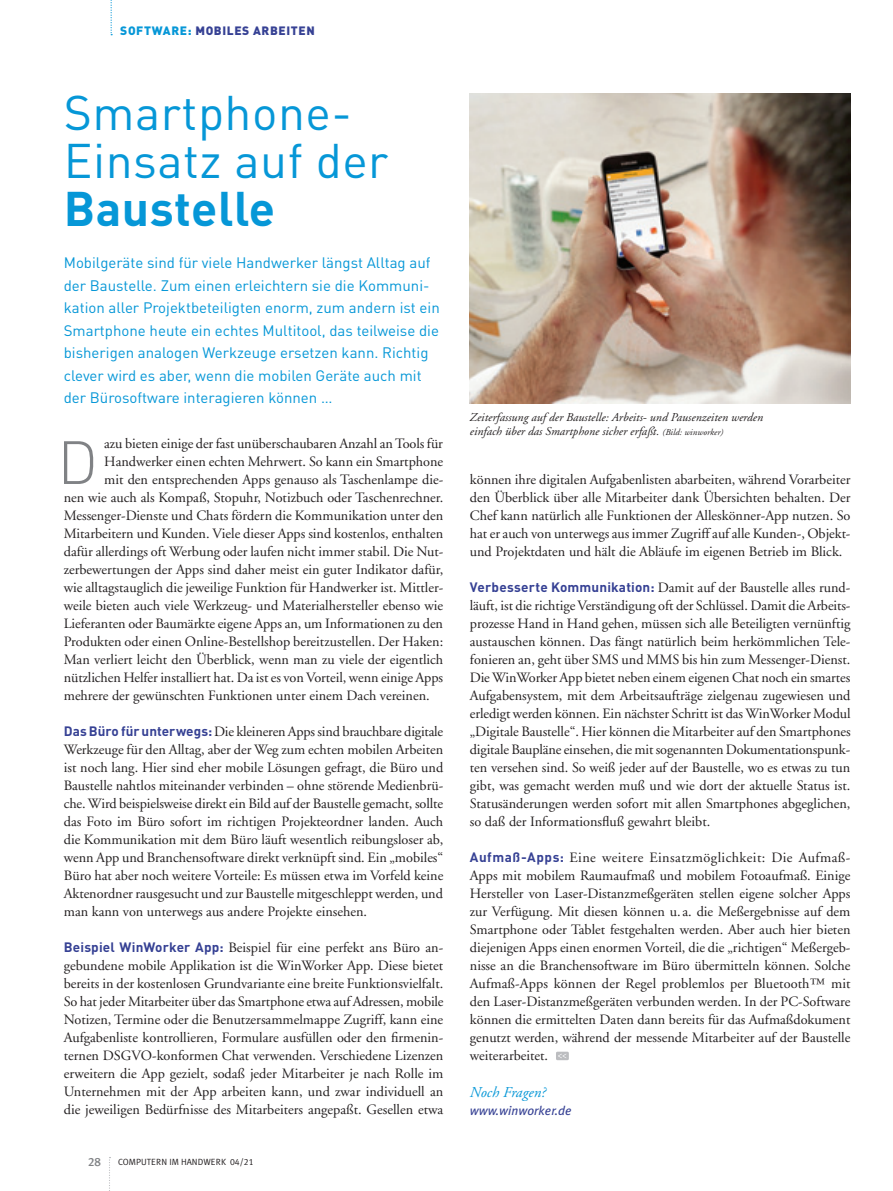
<style>
.page{position:relative;width:893px;height:1191px;background:#fff}
.page>*{position:absolute;margin:0;border:0;box-sizing:border-box;transform-origin:0 0}
.Initale{font:300 60px "DINOT";color:#808285}
._1_Artikelhead{font:48px/48px "DINOT";letter-spacing:.01em;color:#0697d7}
._2_Einleitung_10_pt{font:15px/22.5px "DINOT";color:#0697d7}
._2_Autor_nach_Einlei{font:italic 15px "Adobe Garamond LT";letter-spacing:.01em;color:#0697d7}
._3_Fließtext{font:14.25px/18px "Adobe Garamond LT";color:#231f20;text-align:justify}
._3_Fließtext-2{font:italic 12.75px "Meta Plus";color:#364194}
._4_Bildlegende{font:italic 12px/13.5px "Adobe Garamond LT";letter-spacing:.005em;color:#231f20}
._2_Einleitung_10_pt-2{font:900 12px "DINOT";letter-spacing:.05em;color:#364194}
._3_Fließtext-3{font:12px "Meta Plus Medium Caps";color:#808285}
._2_Einleitung_10_pt-3{font:9px "Meta Plus Normal Caps";color:#231f20}
.s1{color:#0697d7}
.s2{font-weight:700}
.s3{font-family:"DINOT";font-weight:700;font-size:13.5px;color:#364194}
.s4{font-size:9px}
</style>
<div class="page">
<img style="left:470px;top:94px;width:380px;height:310px">
<svg style="left:109px;top:1157px;width:1px;height:34px"></svg>
<div style="left:556px;top:1051px;width:13px;height:9px;background:#bcbdc0;border-radius:2px"></div>
<svg style="left:558px;top:1054px;width:8px;height:4px"></svg>
<svg style="left:111px;top:0;width:1px;height:35px"></svg>
<p class="_2_Einleitung_10_pt-2" style="left:120px;top:22px;width:196px"><span class="s1">SOFTWARE:</span> MOBILES ARBEITEN</p>
<p class="_1_Artikelhead" style="left:64px;top:87px;width:326px">Smartphone-<br>Einsatz auf der<br><span class="s2">Baustelle</span></p>
<p class="_2_Einleitung_10_pt" style="left:64px;top:251px;width:377px">Mobilgeräte sind für viele Handwerker längst Alltag auf der Baustelle. Zum einen erleichtern sie die Kommuni&shy;kation aller Projektbeteiligten enorm, zum andern ist ein Smartphone heute ein echtes Multitool, das teilweise die bisherigen analogen Werkzeuge ersetzen kann. Richtig clever wird es aber, wenn die mobilen Geräte auch mit der Bürosoftware interagieren können …</p>
<p class="Initale" style="left:57px;top:421px;width:42px">D</p>
<p class="_3_Fließtext" style="left:104px;top:434px;width:340px">azu bieten einige der fast unüberschaubaren Anzahl an Tools für</p>
<p class="_3_Fließtext" style="left:104px;top:452px;width:340px">Handwerker einen echten Mehrwert. So kann ein Smartphone</p>
<p class="_3_Fließtext" style="left:104px;top:470px;width:340px">mit den entsprechenden Apps genauso als Taschenlampe die-</p>
<p class="_3_Fließtext" style="left:64px;top:488px;width:381px">nen wie auch als Kompaß, Stopuhr, Notizbuch oder Taschenrechner.</p>
<p class="_3_Fließtext" style="left:64px;top:506px;width:381px">Messenger-Dienste und Chats fördern die Kommunikation unter den</p>
<p class="_3_Fließtext" style="left:64px;top:524px;width:381px">Mitarbeitern und Kunden. Viele dieser Apps sind kostenlos, enthalten</p>
<p class="_3_Fließtext" style="left:64px;top:542px;width:381px">dafür allerdings oft Werbung oder laufen nicht immer stabil. Die Nut-</p>
<p class="_3_Fließtext" style="left:64px;top:560px;width:381px">zerbewertungen der Apps sind daher meist ein guter Indikator dafür,</p>
<p class="_3_Fließtext" style="left:64px;top:578px;width:381px">wie alltagstauglich die jeweilige Funktion für Handwerker ist. Mittler-</p>
<p class="_3_Fließtext" style="left:64px;top:596px;width:381px">weile bieten auch viele Werkzeug- und Materialhersteller ebenso wie</p>
<p class="_3_Fließtext" style="left:64px;top:614px;width:381px">Lieferanten oder Baumärkte eigene Apps an, um Informationen zu den</p>
<p class="_3_Fließtext" style="left:64px;top:632px;width:381px">Produkten oder einen Online-Bestellshop bereitzustellen. Der Haken:</p>
<p class="_3_Fließtext" style="left:64px;top:650px;width:381px">Man verliert leicht den Überblick, wenn man zu viele der eigentlich</p>
<p class="_3_Fließtext" style="left:64px;top:668px;width:381px">nützlichen Helfer installiert hat. Da ist es von Vorteil, wenn einige Apps</p>
<p class="_3_Fließtext" style="left:64px;top:686px;width:367px">mehrere der gewünschten Funktionen unter einem Dach vereinen.</p>
<p class="_3_Fließtext" style="left:64px;top:722px;width:381px"><span class="s3">Das Büro für unterwegs:</span> Die kleineren Apps sind brauchbare digitale Werkzeuge für den Alltag, aber der Weg zum echten mobilen Arbeiten ist noch lang. Hier sind eher mobile Lösungen gefragt, die Büro und Baustelle nahtlos miteinander verbinden – ohne störende Medienbrü&shy;che. Wird beispielsweise direkt ein Bild auf der Baustelle gemacht, sollte das Foto im Büro sofort im richtigen Projekteordner landen. Auch die Kommunikation mit dem Büro läuft wesentlich reibungsloser ab, wenn App und Branchensoftware direkt verknüpft sind. Ein „mobiles“ Büro hat aber noch weitere Vorteile: Es müssen etwa im Vorfeld keine Aktenordner rausgesucht und zur Baustelle mitgeschleppt werden, und man kann von unterwegs aus andere Projekte einsehen.</p>
<p class="_3_Fließtext" style="left:64px;top:938px;width:381px"><span class="s3">Beispiel WinWorker App:</span> Beispiel für eine perfekt ans Büro an&shy;gebundene mobile Applikation ist die WinWorker App. Diese bietet bereits in der kostenlosen Grundvariante eine breite Funktionsvielfalt.<br>So hat jeder Mitarbeiter über das Smartphone etwa auf Adressen, mobile Notizen, Termine oder die Benutzersammelmappe Zugriff, kann eine Aufgabenliste kontrollieren, Formulare ausfüllen oder den firmenin&shy;ternen DSGVO-konformen Chat verwenden. Verschiedene Lizenzen erweitern die App gezielt, sodaß jeder Mitarbeiter je nach Rolle im Unternehmen mit der App arbeiten kann, und zwar individuell an die jeweiligen Bedürfnisse des Mitarbeiters angepaßt. Gesellen etwa</p>
<p class="_3_Fließtext-3" style="left:88px;top:1154px;width:14px">28</p>
<p class="_2_Einleitung_10_pt-3" style="left:118px;top:1157px;width:137px">COMPUTERN IM HANDWERK 04/21</p>
<p class="_4_Bildlegende" style="left:470px;top:411px;width:295px">Zeiterfassung auf der Baustelle: Arbeits- und Pausenzeiten werden einfach über das Smartphone sicher erfaßt. <span class="s4">(Bild: winworker)</span></p>
<p class="_3_Fließtext" style="left:470px;top:471px;width:382px">können ihre digitalen Aufgabenlisten abarbeiten, während Vorarbeiter den Überblick über alle Mitarbeiter dank Übersichten behalten. Der Chef kann natürlich alle Funktionen der Alleskönner-App nutzen. So hat er auch von unterwegs aus immer Zugriff auf alle Kunden-, Objekt&shy;und Projektdaten und hält die Abläufe im eigenen Betrieb im Blick.</p>
<p class="_3_Fließtext" style="left:470px;top:579px;width:382px"><span class="s3">Verbesserte Kommunikation:</span> Damit auf der Baustelle alles rund&shy;läuft, ist die richtige Verständigung oft der Schlüssel. Damit die Arbeits&shy;prozesse Hand in Hand gehen, müssen sich alle Beteiligten vernünftig austauschen können. Das fängt natürlich beim herkömmlichen Tele&shy;fonieren an, geht über SMS und MMS bis hin zum Messenger-Dienst.<br>Die WinWorker App bietet neben einem eigenen Chat noch ein smartes Aufgabensystem, mit dem Arbeitsaufträge zielgenau zugewiesen und erledigt werden können. Ein nächster Schritt ist das WinWorker Modul „Digitale Baustelle“. Hier können die Mitarbeiter auf den Smartphones digitale Baupläne einsehen, die mit sogenannten Dokumentationspunk&shy;ten versehen sind. So weiß jeder auf der Baustelle, wo es etwas zu tun gibt, was gemacht werden muß und wie dort der aktuelle Status ist.<br>Statusänderungen werden sofort mit allen Smartphones abgeglichen, so daß der Informationsfluß gewahrt bleibt.</p>
<p class="_3_Fließtext" style="left:470px;top:849px;width:382px"><span class="s3">Aufmaß-Apps:</span> Eine weitere Einsatzmöglichkeit: Die Aufmaß-Apps mit mobilem Raumaufmaß und mobilem Fotoaufmaß. Einige Hersteller von Laser-Distanzmeßgeräten stellen eigene solcher Apps zur Verfügung. Mit diesen können u. a. die Meßergebnisse auf dem Smartphone oder Tablet festgehalten werden. Aber auch hier bieten diejenigen Apps einen enormen Vorteil, die die „richtigen“ Meßergeb&shy;nisse an die Branchensoftware im Büro übermitteln können. Solche Aufmaß-Apps können der Regel problemlos per Bluetooth™ mit den Laser-Distanzmeßgeräten verbunden werden. In der PC-Software können die ermittelten Daten dann bereits für das Aufmaßdokument genutzt werden, während der messende Mitarbeiter auf der Baustelle weiterarbeitet.</p>
<p class="_2_Autor_nach_Einlei" style="left:470px;top:1082px;width:78px">Noch Fragen?</p>
<p class="_3_Fließtext-2" style="left:470px;top:1102px;width:103px">www.winworker.de</p>
</div>
